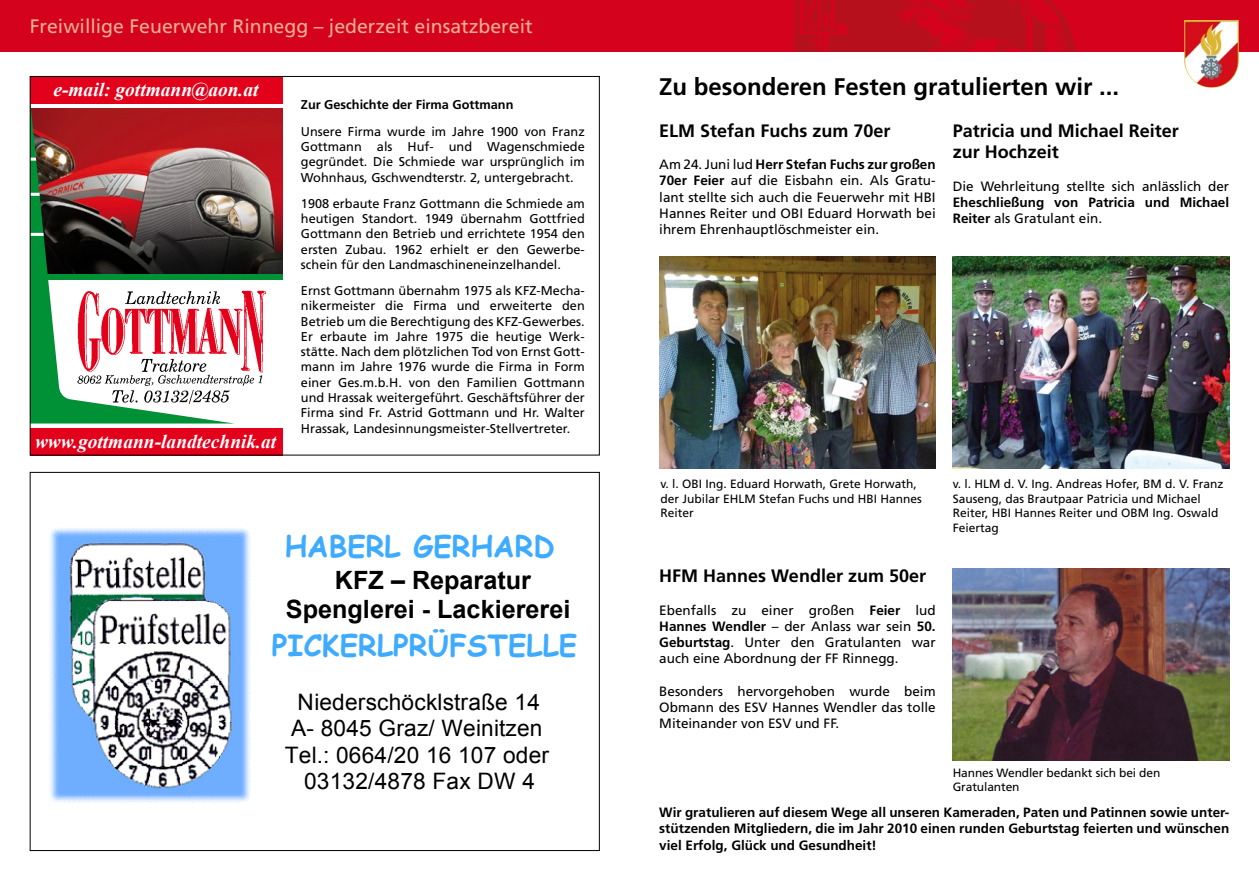
<style>
.page{position:relative;width:1259px;height:893px;background:#fff}
.page>*{position:absolute;margin:0;border:0;box-sizing:border-box;transform-origin:0 0}
.t1{font:700 29.25px "Comic Sans MS";letter-spacing:.005em;color:#3eabff}
.t2{font:700 25.2px/29.2px "Arial";color:#000;text-align:center}
.t3{font:700 24px "Frutiger LT Std";color:#000}
.t4{font:22.65px/26.5px "Arial";letter-spacing:.01em;color:#000;text-align:center}
.t5{font:19.5px "Frutiger LT Std";color:#efae93}
.t6{font:italic 700 19.5px "Times New Roman";color:#fff}
.t7{font:700 18px/21.6px "Frutiger LT Std";color:#000}
.t8{font:13.5px/16.2px "Frutiger LT Std";color:#000;text-align:justify}
.t9{font:700 13.5px/16.2px "Frutiger LT Std";color:#000}
.t10{font:12.75px/15.3px "Frutiger LT Std";color:#000;text-align:justify}
.t11{font:700 12.75px "Frutiger LT Std";color:#000}
.t12{font:12px/14.4px "Frutiger LT Std";color:#000}
.t13{font:800 11.25px "Swiss 721 BT";letter-spacing:.025em;color:#fff;scale:.95 1}
.s1{font-weight:700}
.s2{font-weight:400}
</style>
<div class="page">
<div style="left:0;top:0;width:629px;height:51px;background:#d4021d"></div>
<div style="left:629px;top:0;width:630px;height:51px;background:#d4021d"></div>
<img style="left:794px;top:0;width:282px;height:51px">
<img style="left:1184px;top:20px;width:54px;height:68px">
<img style="left:234px;top:108px;width:48px;height:166px">
<img style="left:234px;top:290px;width:32px;height:83px">
<img style="left:234px;top:374px;width:29px;height:12px">
<svg style="left:32px;top:108px;width:202px;height:315px"></svg>
<div style="left:30px;top:428px;width:252px;height:27px;background:#e2001a"></div>
<div style="left:30px;top:76px;width:252px;height:28px;background:#e2001a"></div>
<svg style="left:32px;top:158px;width:4px;height:3px"></svg>
<svg style="left:32px;top:193px;width:8px;height:3px"></svg>
<hr style="left:30px;top:233px;width:14px;height:3px;background:#fff">
<div style="left:30px;top:274px;width:252px;height:5px;background:#009036"></div>
<img style="left:49px;top:528px;width:202px;height:275px">
<img style="left:659px;top:256px;width:276px;height:213px">
<img style="left:952px;top:569px;width:277px;height:191px">
<img style="left:952px;top:256px;width:277px;height:213px">
<h3 class="t5" style="left:30px;top:15px;width:504px">Freiwillige Feuerwehr Rinnegg – jederzeit einsatzbereit</h3>
<p class="t13" style="left:51px;top:79px;width:223px">So kräftig und leistungsstark fürchtet</p>
<h3 class="t6" style="left:53px;top:78px;width:207px">e-mail: gottmann@aon.at</h3>
<h3 class="t6" style="left:35px;top:430px;width:243px">www.gottmann-landtechnik.at</h3>
<p class="t11" style="left:301px;top:98px;width:214px">Zur Geschichte der Firma Gottmann</p>
<p class="t10" style="left:301px;top:124px;width:285px">Unsere Firma wurde im Jahre 1900 von Franz Gottmann als Huf- und Wagenschmiede gegründet. Die Schmiede war ursprünglich im Wohnhaus, Gschwendterstr. 2, untergebracht.</p>
<p class="t10" style="left:301px;top:196px;width:285px">1908 erbaute Franz Gottmann die Schmiede am heutigen Standort. 1949 übernahm Gottfried Gottmann den Betrieb und errichtete 1954 den ersten Zubau. 1962 erhielt er den Gewerbe&shy;schein für den Landmaschineneinzelhandel.</p>
<p class="t10" style="left:301px;top:283px;width:285px">Ernst Gottmann übernahm 1975 als KFZ-Mecha&shy;nikermeister die Firma und erweiterte den Betrieb um die Berechtigung des KFZ-Gewerbes.<br>Er erbaute im Jahre 1975 die heutige Werk&shy;stätte. Nach dem plötzlichen Tod von Ernst Gott&shy;mann im Jahre 1976 wurde die Firma in Form einer Ges.m.b.H. von den Familien Gottmann und Hrassak weitergeführt. Geschäftsführer der Firma sind Fr. Astrid Gottmann und Hr. Walter Hrassak, Landesinnungsmeister-Stellvertreter.</p>
<h1 class="t1" style="left:285px;top:530px;width:271px">HABERL GERHARD</h1>
<h2 class="t2" style="left:286px;top:568px;width:286px">KFZ – Reparatur<br>Spenglerei - Lackiererei</h2>
<h1 class="t1" style="left:272px;top:629px;width:307px">PICKERLPRÜFSTELLE</h1>
<h3 class="t4" style="left:285px;top:688px;width:266px">Niederschöcklstraße 14<br>A- 8045 Graz/ Weinitzen<br>Tel.: 0664/20 16 107 oder<br>03132/4878 Fax DW 4</h3>
<h3 class="t3" style="left:659px;top:72px;width:461px">Zu besonderen Festen gratulierten wir ...</h3>
<h3 class="t7" style="left:659px;top:120px;width:233px">ELM Stefan Fuchs zum 70er</h3>
<p class="t8" style="left:659px;top:156px;width:278px">Am 24. Juni lud <span class="s1">Herr Stefan Fuchs zur großen 70er Feier</span> auf die Eisbahn ein. Als Gratu&shy;lant stellte sich auch die Feuerwehr mit HBI Hannes Reiter und OBI Eduard Horwath bei ihrem Ehrenhauptlöschmeister ein.</p>
<h3 class="t7" style="left:952px;top:120px;width:228px">Patricia und Michael Reiter zur Hochzeit</h3>
<p class="t8" style="left:952px;top:178px;width:278px">Die Wehrleitung stellte sich anlässlich der</p>
<p class="t9" style="left:952px;top:194px;width:278px">Eheschließung von Patricia und Michael<br>Reiter <span class="s2">als Gratulant ein.</span></p>
<p class="t12" style="left:660px;top:477px;width:263px">v. l. OBI Ing. Eduard Horwath, Grete Horwath, der Jubilar EHLM Stefan Fuchs und HBI Hannes<br>Reiter</p>
<p class="t12" style="left:952px;top:477px;width:272px">v. l. HLM d. V. Ing. Andreas Hofer, BM d. V. Franz Sauseng, das Brautpaar Patricia und Michael Reiter, HBI Hannes Reiter und OBM Ing. Oswald Feiertag</p>
<h3 class="t7" style="left:659px;top:565px;width:268px">HFM Hannes Wendler zum 50er</h3>
<p class="t8" style="left:659px;top:602px;width:278px">Ebenfalls zu einer großen <span class="s1">Feier</span> lud <span class="s1">Hannes Wendler</span> – der Anlass war sein <span class="s1">50.<br>Geburtstag</span>. Unter den Gratulanten war auch eine Abordnung der FF Rinnegg.</p>
<p class="t8" style="left:659px;top:683px;width:278px">Besonders hervorgehoben wurde beim Obmann des ESV Hannes Wendler das tolle Miteinander von ESV und FF.</p>
<p class="t12" style="left:952px;top:765px;width:209px">Hannes Wendler bedankt sich bei den<br>Gratulanten</p>
<p class="t9" style="left:659px;top:804px;width:571px;text-align:justify">Wir gratulieren auf diesem Wege all unseren Kameraden, Paten und Patinnen sowie unter&shy;stützenden Mitgliedern, die im Jahr 2010 einen runden Geburtstag feierten und wünschen viel Erfolg, Glück und Gesundheit!</p>
</div>
